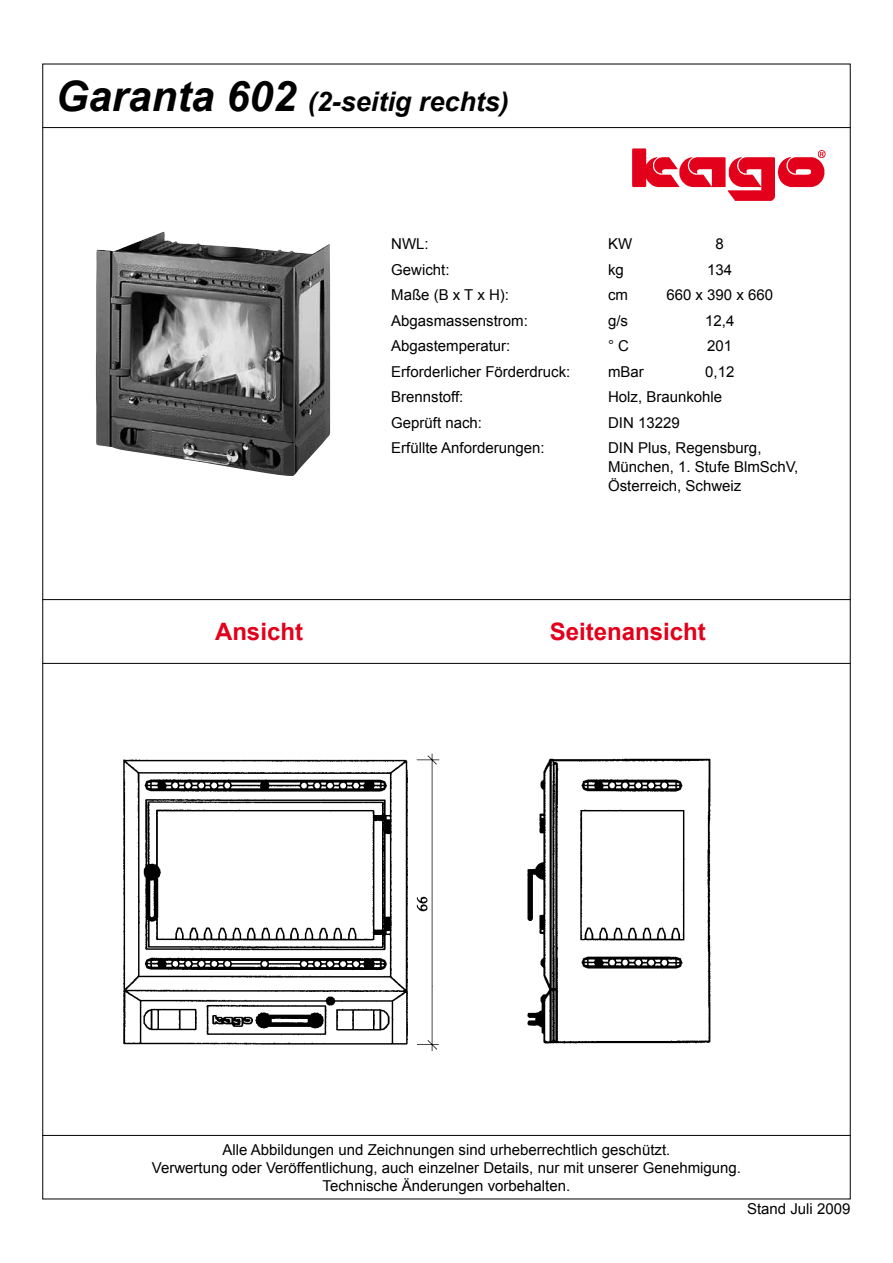
<style>
.page{position:relative;width:893px;height:1263px;background:#fff}
.page>*{position:absolute;margin:0;border:0;box-sizing:border-box;transform-origin:0 0}
.t1{font:italic 700 27px "Arial";color:#000}
.t2{font:700 24px "Arial";color:#e2001a}
.t3{font:15px/18px "Arial";color:#000;text-align:center}
.s1{font-size:42px}
</style>
<div class="page">
<img style="left:632px;top:148px;width:194px;height:53px">
<hr style="left:43px;top:127px;width:807px;height:1px;background:#000">
<hr style="left:43px;top:1135px;width:807px;height:1px;background:#000">
<hr style="left:43px;top:599px;width:807px;height:1px;background:#000">
<hr style="left:43px;top:663px;width:807px;height:1px;background:#000">
<img style="left:123px;top:753px;width:317px;height:298px">
<img style="left:527px;top:758px;width:184px;height:286px">
<img style="left:96px;top:231px;width:234px;height:245px">
<h1 class="t1" style="left:56px;top:84px;width:455px"><span class="s1">Garanta 602</span> (2-seitig rechts)</h1>
<p class="t3" style="left:391px;top:235px;width:39px">NWL:</p>
<p class="t3" style="left:608px;top:235px;width:26px">KW</p>
<p class="t3" style="left:716px;top:235px;width:10px">8</p>
<p class="t3" style="left:391px;top:260px;width:60px">Gewicht:</p>
<p class="t3" style="left:608px;top:260px;width:17px">kg</p>
<p class="t3" style="left:707px;top:260px;width:27px">134</p>
<p class="t3" style="left:391px;top:286px;width:119px">Maße (B x T x H):</p>
<p class="t3" style="left:608px;top:286px;width:21px">cm</p>
<p class="t3" style="left:666px;top:286px;width:108px">660 x 390 x 660</p>
<p class="t3" style="left:391px;top:311px;width:138px">Abgasmassenstrom:</p>
<p class="t3" style="left:608px;top:311px;width:22px">g/s</p>
<p class="t3" style="left:705px;top:311px;width:31px">12,4</p>
<p class="t3" style="left:391px;top:337px;width:121px">Abgastemperatur:</p>
<p class="t3" style="left:608px;top:337px;width:22px">° C</p>
<p class="t3" style="left:707px;top:337px;width:27px">201</p>
<p class="t3" style="left:391px;top:362px;width:181px">Erforderlicher Förderdruck:</p>
<p class="t3" style="left:608px;top:362px;width:37px">mBar</p>
<p class="t3" style="left:705px;top:362px;width:31px">0,12</p>
<p class="t3" style="left:391px;top:388px;width:74px">Brennstoff:</p>
<p class="t3" style="left:608px;top:388px;width:116px">Holz, Braunkohle</p>
<p class="t3" style="left:391px;top:414px;width:92px">Geprüft nach:</p>
<p class="t3" style="left:608px;top:414px;width:73px">DIN 13229</p>
<p class="t3" style="left:391px;top:439px;width:155px">Erfüllte Anforderungen:</p>
<p class="t3" style="left:608px;top:438px;width:192px;line-height:19.2px;text-align:left">DIN Plus, Regensburg,<br>München, 1. Stufe BlmSchV,<br>Österreich, Schweiz</p>
<h2 class="t2" style="left:215px;top:616px;width:90px">Ansicht</h2>
<h2 class="t2" style="left:550px;top:616px;width:158px">Seitenansicht</h2>
<p class="t3" style="left:152px;top:1140px;width:591px">Alle Abbildungen und Zeichnungen sind urheberrechtlich geschützt.<br>Verwertung oder Veröffentlichung, auch einzelner Details, nur mit unserer Genehmigung.<br>Technische Änderungen vorbehalten.</p>
<p class="t3" style="left:747px;top:1200px;width:105px">Stand Juli 2009</p>
</div>
